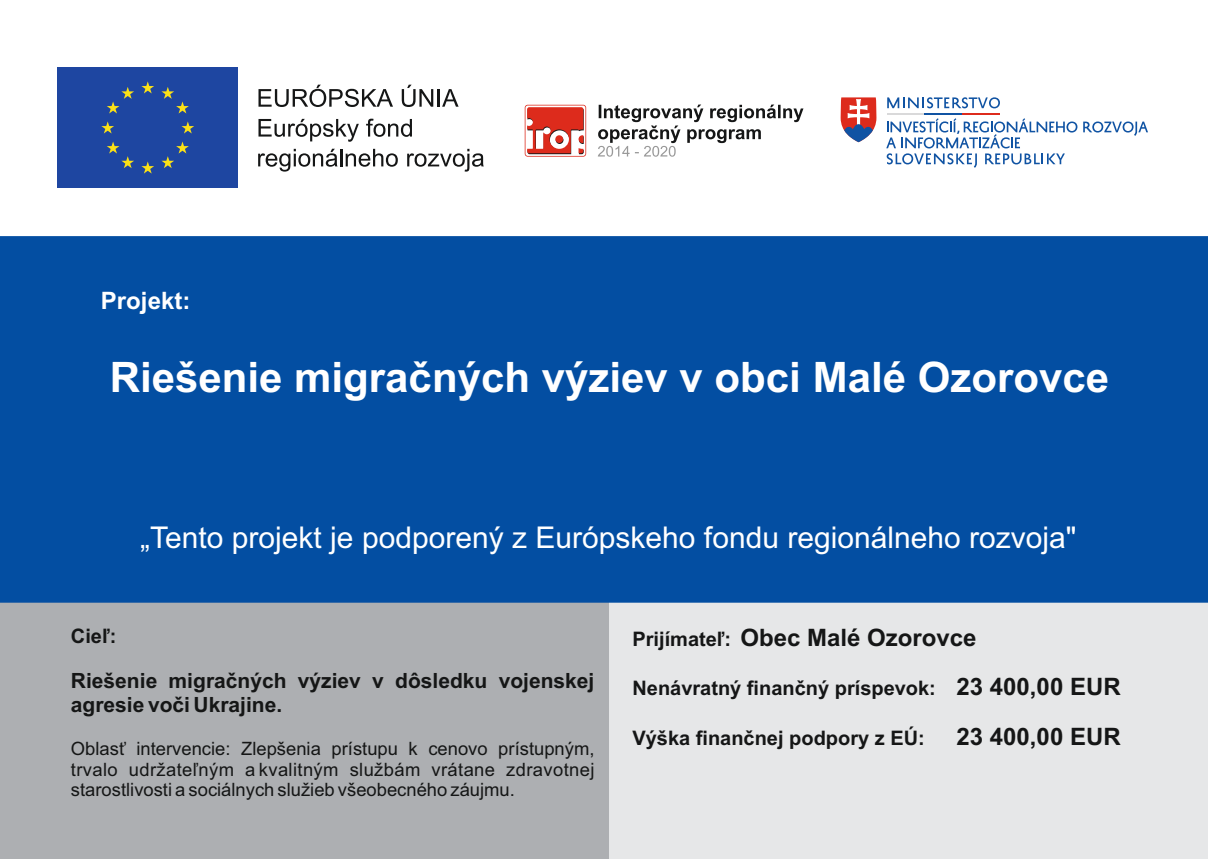
<style>
.page{position:relative;width:1208px;height:859px;background:#fff}
.page>*{position:absolute;margin:0;border:0;box-sizing:border-box;transform-origin:0 0}
.t1{font:700 42px "Arial";color:#fff}
.t2{font:30px "Arial";color:#fff}
.t3{font:700 24px "Arial";color:#151616}
.t4{font:700 24px "Arial";color:#fff}
.t5{font:700 21px/23.5px "Arial";color:#151616}
.t6{font:700 20px "Arial";color:#151616}
.t7{font:18.4px/20.6px "Arial";color:#151616;text-align:justify}
.s1{font-size:20px}
.s2{font-size:24px}
</style>
<div class="page">
<div style="left:57px;top:68px;width:181px;height:120px;background:#1e46a1"></div>
<svg style="left:141px;top:161px;width:13px;height:13px"></svg>
<svg style="left:181px;top:121px;width:13px;height:13px"></svg>
<svg style="left:101px;top:121px;width:13px;height:13px"></svg>
<svg style="left:141px;top:81px;width:13px;height:12px"></svg>
<svg style="left:107px;top:87px;width:27px;height:27px"></svg>
<svg style="left:161px;top:87px;width:28px;height:27px"></svg>
<svg style="left:161px;top:141px;width:28px;height:27px"></svg>
<svg style="left:107px;top:141px;width:27px;height:27px"></svg>
<svg style="left:258px;top:85px;width:135px;height:22px"></svg>
<svg style="left:402px;top:85px;width:31px;height:22px"></svg>
<hr style="left:437px;top:89px;width:3px;height:18px;background:#151616">
<svg style="left:442px;top:89px;width:16px;height:18px"></svg>
<svg style="left:258px;top:119px;width:101px;height:23px"></svg>
<svg style="left:366px;top:119px;width:46px;height:18px"></svg>
<svg style="left:258px;top:149px;width:140px;height:23px"></svg>
<svg style="left:407px;top:149px;width:77px;height:23px"></svg>
<svg style="left:598px;top:105px;width:205px;height:52px"></svg>
<svg style="left:525px;top:105px;width:61px;height:52px"></svg>
<svg style="left:525px;top:106px;width:60px;height:50px"></svg>
<svg style="left:527px;top:107px;width:57px;height:47px"></svg>
<svg style="left:887px;top:97px;width:113px;height:11px"></svg>
<hr style="left:887px;top:113px;width:37px;height:2px;background:#d9d9da">
<hr style="left:924px;top:113px;width:38px;height:2px;background:#1053a3">
<hr style="left:962px;top:113px;width:37px;height:2px;background:#dd2b1c">
<svg style="left:840px;top:97px;width:36px;height:45px"></svg>
<svg style="left:1083px;top:122px;width:65px;height:14px"></svg>
<svg style="left:886px;top:118px;width:191px;height:50px"></svg>
<div style="left:608px;top:603px;width:600px;height:256px;background:#e6e7e8"></div>
<div style="left:0;top:603px;width:608px;height:256px;background:#adafb2"></div>
<div style="left:0;top:236px;width:1208px;height:367px;background:#034ea2"></div>
<h3 class="t4" style="left:101px;top:291px;width:91px">Projekt:</h3>
<h1 class="t1" style="left:110px;top:361px;width:1001px">Riešenie migračných výziev v obci Malé Ozorovce</h1>
<h2 class="t2" style="left:140px;top:527px;width:938px">„Tento projekt je podporený z Európskeho fondu regionálneho rozvoja"</h2>
<p class="t6" style="left:71px;top:628px;width:47px">Cieľ:</p>
<p class="t5" style="left:71px;top:671px;width:525px">Riešenie migračných výziev v dôsledku vojenskej agresie voči Ukrajine.</p>
<p class="t7" style="left:71px;top:740px;width:525px">Oblasť intervencie: Zlepšenia prístupu k cenovo prístupným, trvalo udržateľným a kvalitným službám vrátane zdravotnej starostlivosti a sociálnych služieb všeobecného záujmu.</p>
<h3 class="t3" style="left:632px;top:629px;width:346px"><span class="s1">Prijímateľ:</span> Obec Malé Ozorovce</h3>
<p class="t6" style="left:632px;top:681px;width:490px">Nenávratný finančný príspevok: <span class="s2">23 400,00 EUR</span></p>
<p class="t6" style="left:632px;top:730px;width:294px">Výška finančnej podpory z EÚ:</p>
<h3 class="t3" style="left:956px;top:727px;width:166px">23 400,00 EUR</h3>
</div>
